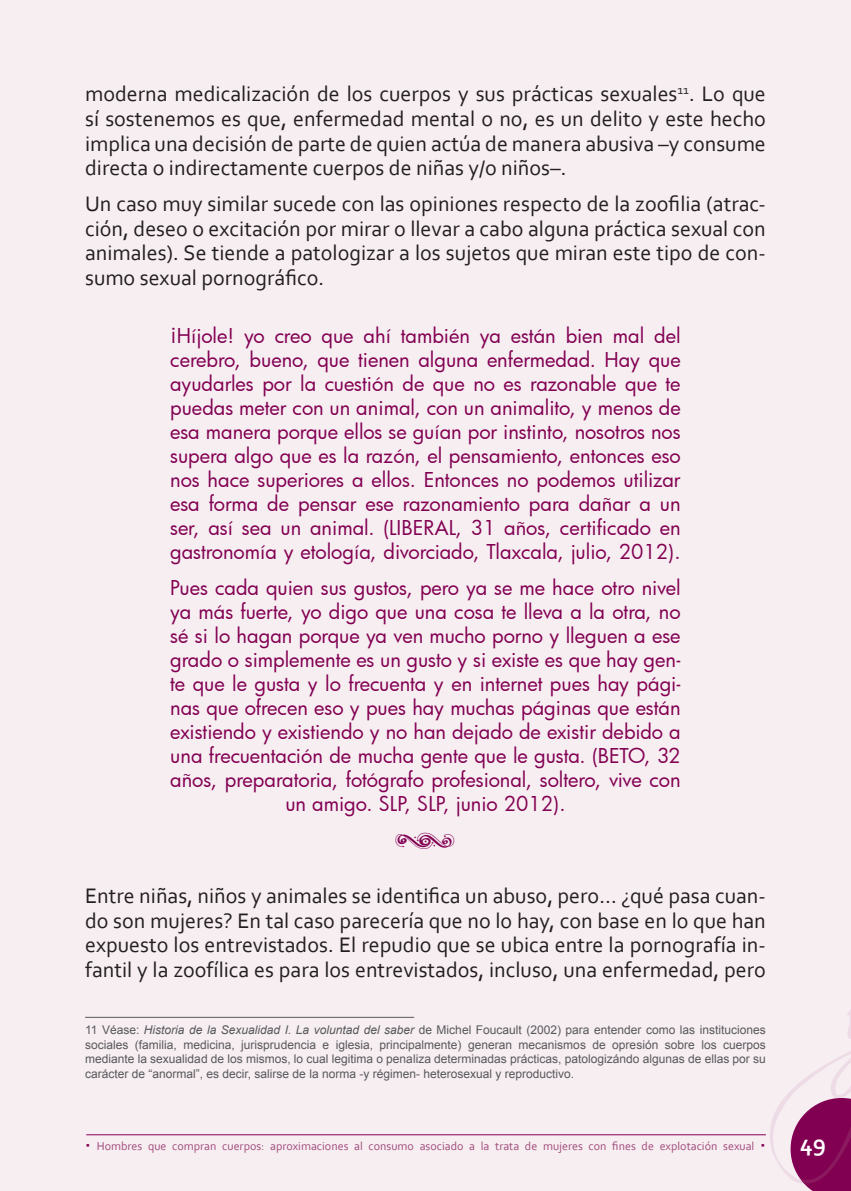
<style>
.page{position:relative;width:851px;height:1191px;background:#fff}
.page>*{position:absolute;margin:0;border:0;box-sizing:border-box;transform-origin:0 0}
.t1{font:700 24px "Corbel";color:#fff}
.t2{font:22px/24.6px "Corbel";color:#231f20;text-align:justify}
.t3{font:20px/24px "Futura";letter-spacing:-.005em;color:#820052;text-align:justify}
.t4{font:12px/14.4px "Arial";color:#57585a;text-align:justify}
.t5{font:12px "Corbel";color:#a14c7b}
.s1{font-style:italic}
.s2{font-weight:700;font-size:20px;color:#820052}
</style>
<div class="page">
<div style="left:0;top:0;width:850px;height:1191px;background:#f7eef2"></div>
<svg style="left:770px;top:1011px;width:80px;height:180px"></svg>
<hr style="left:86px;top:1134px;width:679px;height:1px;background:#820052">
<hr style="left:85px;top:1016px;width:329px;height:1px;background:#57585a">
<p class="t2" style="left:85px;top:81px;width:682px">moderna medicalización de los cuerpos y sus prácticas sexuales<sup>11</sup>. Lo que sí sostenemos es que, enfermedad mental o no, es un delito y este hecho implica una decisión de parte de quien actúa de manera abusiva –y consume directa o indirectamente cuerpos de niñas y/o niños–.</p>
<p class="t2" style="left:85px;top:191px;width:682px">Un caso muy similar sucede con las opiniones respecto de la zoofilia (atrac&shy;ción, deseo o excitación por mirar o llevar a cabo alguna práctica sexual con animales). Se tiende a patologizar a los sujetos que miran este tipo de con&shy;sumo sexual pornográfico.</p>
<p class="t3" style="left:170px;top:323px;width:512px">¡Híjole! yo creo que ahí también ya están bien mal del cerebro, bueno, que tienen alguna enfermedad. Hay que ayudarles por la cuestión de que no es razonable que te puedas meter con un animal, con un animalito, y menos de esa manera porque ellos se guían por instinto, nosotros nos supera algo que es la razón, el pensamiento, entonces eso nos hace superiores a ellos. Entonces no podemos utilizar esa forma de pensar ese razonamiento para dañar a un ser, así sea un animal. (LIBERAL, 31 años, certificado en gastronomía y etología, divorciado, Tlaxcala, julio, 2012).</p>
<p class="t3" style="left:170px;top:575px;width:512px;text-align:center">Pues cada quien sus gustos, pero ya se me hace otro nivel ya más fuerte, yo digo que una cosa te lleva a la otra, no sé si lo hagan porque ya ven mucho porno y lleguen a ese grado o simplemente es un gusto y si existe es que hay gen&shy;te que le gusta y lo frecuenta y en internet pues hay pági&shy;nas que ofrecen eso y pues hay muchas páginas que están existiendo y existiendo y no han dejado de existir debido a una frecuentación de mucha gente que le gusta. (BETO, 32 años, preparatoria, fotógrafo profesional, soltero, vive con un amigo. SLP, SLP, junio 2012).</p>
<p class="t2" style="left:85px;top:883px;width:682px">Entre niñas, niños y animales se identifica un abuso, pero… ¿qué pasa cuan&shy;do son mujeres? En tal caso parecería que no lo hay, con base en lo que han expuesto los entrevistados. El repudio que se ubica entre la pornografía in&shy;fantil y la zoofílica es para los entrevistados, incluso, una enfermedad, pero</p>
<p class="t4" style="left:85px;top:1023px;width:682px">11 Véase: <span class="s1">Historia de la Sexualidad I. La voluntad del saber</span> de Michel Foucault (2002) para entender como las instituciones sociales (familia, medicina, jurisprudencia e iglesia, principalmente) generan mecanismos de opresión sobre los cuerpos mediante la sexualidad de los mismos, lo cual legitima o penaliza determinadas prácticas, patologizándo algunas de ellas por su carácter de “anormal”, es decir, salirse de la norma -y régimen- heterosexual y reproductivo.</p>
<p class="t5" style="left:85px;top:1138px;width:682px"><span class="s2">·</span> Hombres que compran cuerpos: aproximaciones al consumo asociado a la trata de mujeres con fines de explotación sexual <span class="s2">·</span></p>
<p class="t1" style="left:800px;top:1128px;width:27px">49</p>
</div>
